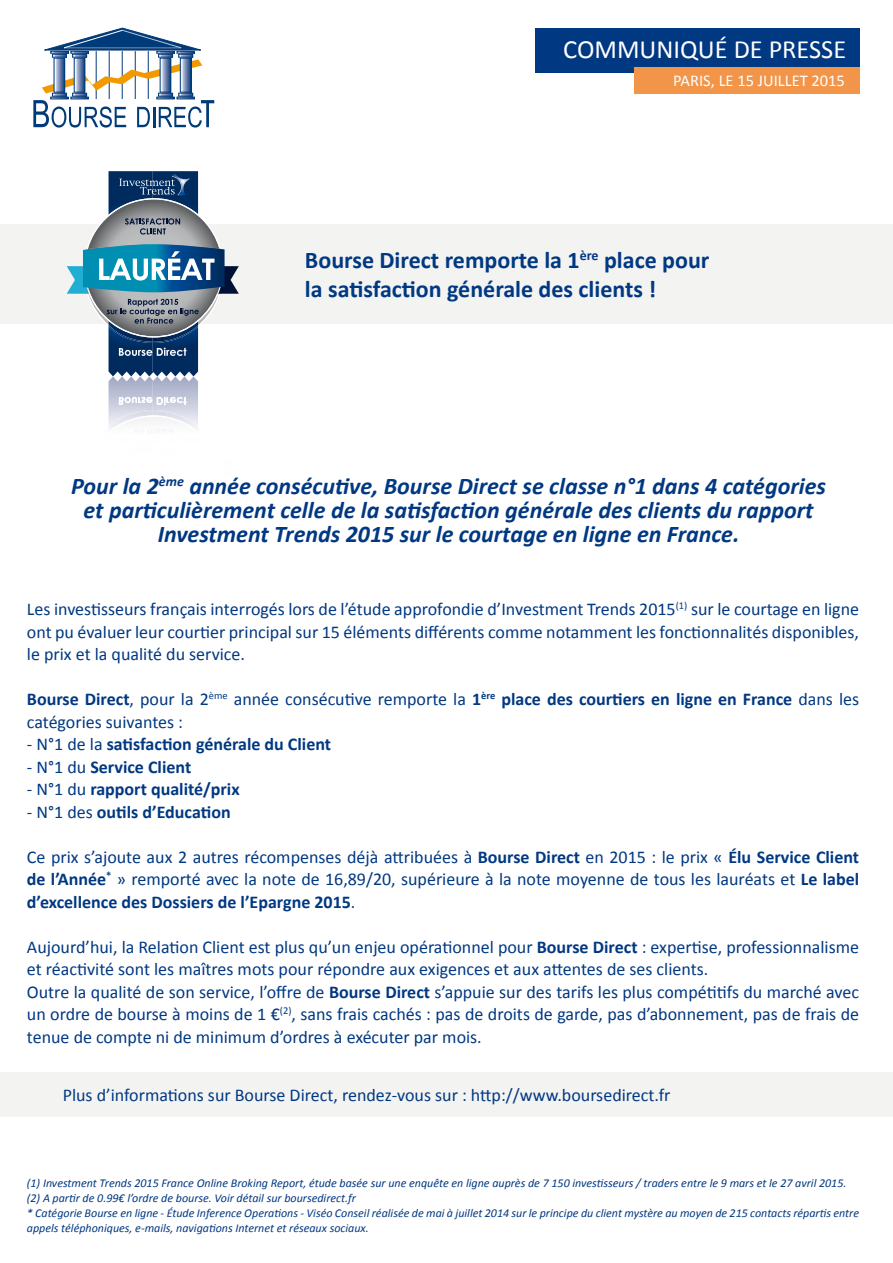
<style>
.page{position:relative;width:893px;height:1263px;background:#fff}
.page>*{position:absolute;margin:0;border:0;box-sizing:border-box;transform-origin:0 0}
.t1{font:26.4px "Calibri";color:#fff}
.t2{font:italic 700 24px/24px "Calibri";color:#003882;text-align:center}
.t3{font:700 24px/28.8px "Calibri";color:#003882}
.t4{font:18px/22.5px "Calibri";color:#003882;text-align:justify}
.t5{font:700 18px "Calibri";color:#003882}
.t6{font:16.5px "Calibri";color:#fff}
.t7{font:italic 12px/15px "Calibri";color:#003882}
.s1{font-weight:700}
.s2{font-weight:400}
</style>
<div class="page">
<div style="left:536px;top:28px;width:324px;height:44px;background:#003882"></div>
<div style="left:634px;top:67px;width:226px;height:27px;background:#f29548"></div>
<svg style="left:33px;top:28px;width:181px;height:100px"></svg>
<div style="left:0;top:224px;width:893px;height:100px;background:#f3f3f2"></div>
<div style="left:0;top:1072px;width:893px;height:45px;background:#f3f3f2"></div>
<svg style="left:67px;top:171px;width:172px;height:205px"></svg>
<img style="left:109px;top:376px;width:89px;height:34px">
<svg style="left:108px;top:411px;width:90px;height:21px"></svg>
<svg style="left:119px;top:397px;width:68px;height:8px"></svg>
<h1 class="t1" style="left:563px;top:33px;width:284px">COMMUNIQUÉ DE PRESSE</h1>
<p class="t6" style="left:673px;top:70px;width:173px">PARIS, LE 15 JUILLET 2015</p>
<h2 class="t3" style="left:305px;top:246px;width:406px">Bourse Direct remporte la 1<sup>ère</sup> place pour la satisfaction générale des clients !</h2>
<h2 class="t2" style="left:71px;top:474px;width:756px">Pour la 2<sup>ème</sup> année consécutive, Bourse Direct se classe n°1 dans 4 catégories et particulièrement celle de la satisfaction générale des clients du rapport<br>Investment Trends 2015 sur le courtage en ligne en France.</h2>
<p class="t4" style="left:27px;top:598px;width:834px">Les investisseurs français interrogés lors de l’étude approfondie d’Investment Trends 2015<sup>(1)</sup> sur le courtage en ligne ont pu évaluer leur courtier principal sur 15 éléments différents comme notamment les fonctionnalités disponibles, le prix et la qualité du service.</p>
<p class="t4" style="left:27px;top:688px;width:834px"><span class="s1">Bourse Direct</span>, pour la 2<sup>ème</sup> année consécutive remporte la <span class="s1">1</span><sup>ère</sup> <span class="s1">place des courtiers en ligne en France</span> dans les catégories suivantes :</p>
<p class="t5" style="left:27px;top:733px;width:306px"><span class="s2">- N°1 de la</span> satisfaction générale du Client</p>
<p class="t5" style="left:27px;top:755px;width:166px"><span class="s2">- N°1 du</span> Service Client</p>
<p class="t5" style="left:27px;top:778px;width:214px"><span class="s2">- N°1 du</span> rapport qualité/prix</p>
<p class="t5" style="left:27px;top:800px;width:205px"><span class="s2">- N°1 des</span> outils d’Education</p>
<p class="t4" style="left:27px;top:845px;width:834px">Ce prix s’ajoute aux 2 autres récompenses déjà attribuées à <span class="s1">Bourse Direct</span> en 2015 : le prix « <span class="s1">Élu Service Client de l’Année</span><sup>*</sup> » remporté avec la note de 16,89/20, supérieure à la note moyenne de tous les lauréats et <span class="s1">Le label d’excellence des Dossiers de l’Epargne 2015</span>.</p>
<p class="t4" style="left:27px;top:935px;width:834px;text-align:left">Aujourd’hui, la Relation Client est plus qu’un enjeu opérationnel pour <span class="s1">Bourse Direct</span> : expertise, professionnalisme et réactivité sont les maîtres mots pour répondre aux exigences et aux attentes de ses clients.<br>Outre la qualité de son service, l’offre de <span class="s1">Bourse Direct</span> s’appuie sur des tarifs les plus compétitifs du marché avec un ordre de bourse à moins de 1 €<sup>(2)</sup>, sans frais cachés : pas de droits de garde, pas d’abonnement, pas de frais de tenue de compte ni de minimum d’ordres à exécuter par mois.</p>
<p class="t4" style="left:63px;top:1084px;width:609px">Plus d’informations sur Bourse Direct, rendez-vous sur : http://www.boursedirect.fr</p>
<p class="t7" style="left:27px;top:1175px;width:834px">(1) Investment Trends 2015 France Online Broking Report, étude basée sur une enquête en ligne auprès de 7 150 investisseurs / traders entre le 9 mars et le 27 avril 2015. (2) A partir de 0.99€ l’ordre de bourse. Voir détail sur boursedirect.fr<br>* Catégorie Bourse en ligne - Étude Inference Operations - Viséo Conseil réalisée de mai à juillet 2014 sur le principe du client mystère au moyen de 215 contacts répartis entre appels téléphoniques, e-mails, navigations Internet et réseaux sociaux.</p>
</div>
